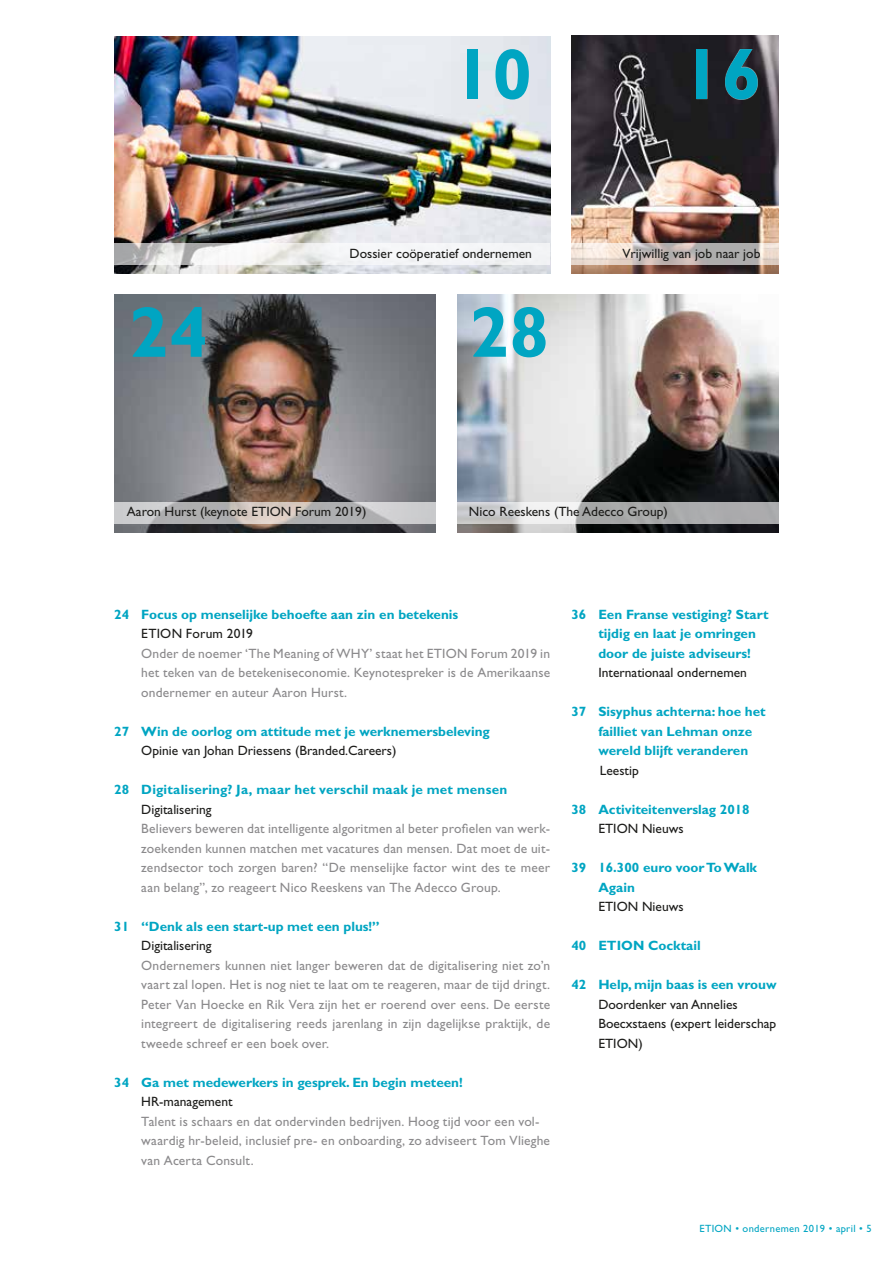
<style>
.page{position:relative;width:893px;height:1263px;background:#fff}
.page>*{position:absolute;margin:0;border:0;box-sizing:border-box;transform-origin:0 0}
.t1{font:700 72px "Gill Sans Std";color:#00a5c2}
.t2{font:13.5px/19.5px "Gill Sans Std";letter-spacing:.015em;color:#8b8a8c;text-align:justify}
.t3{font:700 13.5px/19.5px "Gill Sans Std";color:#00a5c2}
.t4{font:13.5px/19.5px "Gill Sans Std";color:#1d1d1b}
.t5{font:10.5px "Gill Sans Std";letter-spacing:.03em;color:#00a5c2}
</style>
<div class="page">
<img style="left:115px;top:36px;width:435px;height:238px">
<img style="left:571px;top:36px;width:208px;height:238px">
<img style="left:457px;top:295px;width:322px;height:237px">
<div style="left:696px;top:49px;width:62px;height:51px;background:#fff;opacity:.75"></div>
<svg style="left:571px;top:243px;width:208px;height:21px;background:#cec5c0"></svg>
<svg style="left:115px;top:243px;width:435px;height:21px;fill:#f3f4f5"></svg>
<svg style="left:457px;top:502px;width:322px;height:21px;fill:#acacae"></svg>
<img style="left:115px;top:295px;width:321px;height:237px">
<svg style="left:114px;top:502px;width:322px;height:21px;background:#c1bfbe"></svg>
<h1 class="t1" style="left:453px;top:32px;width:81px">10</h1>
<h1 class="t1" style="left:682px;top:32px;width:81px">16</h1>
<h1 class="t1" style="left:129px;top:290px;width:81px">24</h1>
<p class="t4" style="left:350px;top:244px;width:184px">Dossier coöperatief ondernemen</p>
<p class="t4" style="left:622px;top:244px;width:140px">Vrijwillig van job naar job</p>
<h1 class="t1" style="left:469px;top:290px;width:81px">28</h1>
<p class="t4" style="left:127px;top:502px;width:241px">Aaron Hurst (keynote ETION Forum 2019)</p>
<p class="t4" style="left:469px;top:502px;width:200px">Nico Reeskens (The Adecco Group)</p>
<p class="t3" style="left:114px;top:604px;width:346px">24 Focus op menselijke behoefte aan zin en betekenis</p>
<p class="t4" style="left:141px;top:624px;width:113px">ETION Forum 2019</p>
<p class="t2" style="left:141px;top:644px;width:410px">Onder de noemer ‘The Meaning of WHY’ staat het ETION Forum 2019 in het teken van de betekeniseconomie. Keynotespreker is de Amerikaanse ondernemer en auteur Aaron Hurst.</p>
<p class="t3" style="left:114px;top:721px;width:377px">27 Win de oorlog om attitude met je werknemersbeleving</p>
<p class="t4" style="left:141px;top:741px;width:257px">Opinie van Johan Driessens (Branded.Careers)</p>
<p class="t3" style="left:114px;top:780px;width:394px">28 Digitalisering? Ja, maar het verschil maak je met mensen</p>
<p class="t4" style="left:141px;top:799px;width:72px">Digitalisering</p>
<p class="t2" style="left:141px;top:819px;width:410px">Believers beweren dat intelligente algoritmen al beter profielen van werk&shy;zoekenden kunnen matchen met vacatures dan mensen. Dat moet de uit&shy;zendsector toch zorgen baren? “De menselijke factor wint des te meer aan belang”, zo reageert Nico Reeskens van The Adecco Group.</p>
<p class="t3" style="left:114px;top:916px;width:267px">31 “Denk als een start-up met een plus!”</p>
<p class="t4" style="left:141px;top:936px;width:72px">Digitalisering</p>
<p class="t2" style="left:141px;top:955px;width:410px">Ondernemers kunnen niet langer beweren dat de digitalisering niet zo’n vaart zal lopen. Het is nog niet te laat om te reageren, maar de tijd dringt.<br>Peter Van Hoecke en Rik Vera zijn het er roerend over eens. De eerste integreert de digitalisering reeds jarenlang in zijn dagelijkse praktijk, de tweede schreef er een boek over.</p>
<p class="t3" style="left:114px;top:1072px;width:350px">34 Ga met medewerkers in gesprek. En begin meteen!</p>
<p class="t4" style="left:141px;top:1092px;width:93px">HR-management</p>
<p class="t2" style="left:141px;top:1111px;width:410px;text-align:left">Talent is schaars en dat ondervinden bedrijven. Hoog tijd voor een vol&shy;waardig hr-beleid, inclusief pre- en onboarding, zo adviseert Tom Vlieghe van Acerta Consult.</p>
<p class="t3" style="left:598px;top:604px;width:172px;text-indent:-27px">36 Een Franse vestiging? Start tijdig en laat je omringen door de juiste adviseurs!</p>
<p class="t4" style="left:598px;top:663px;width:150px">Internationaal ondernemen</p>
<p class="t3" style="left:598px;top:702px;width:169px;text-indent:-27px">37 Sisyphus achterna: hoe het failliet van Lehman onze wereld blijft veranderen</p>
<p class="t4" style="left:600px;top:760px;width:40px">Leestip</p>
<p class="t3" style="left:571px;top:799px;width:180px">38 Activiteitenverslag 2018</p>
<p class="t4" style="left:598px;top:819px;width:87px">ETION Nieuws</p>
<p class="t3" style="left:598px;top:858px;width:160px;text-indent:-27px">39 16.300 euro voor To Walk<br>Again</p>
<p class="t4" style="left:598px;top:897px;width:87px">ETION Nieuws</p>
<p class="t3" style="left:571px;top:936px;width:131px">40 ETION Cocktail</p>
<p class="t3" style="left:571px;top:975px;width:207px">42 Help, mijn baas is een vrouw</p>
<p class="t4" style="left:598px;top:994px;width:179px">Doordenker van Annelies<br>Boecxstaens (expert leiderschap<br>ETION)</p>
<p class="t5" style="left:699px;top:1222px;width:174px">ETION • ondernemen 2019 • april • 5</p>
</div>
